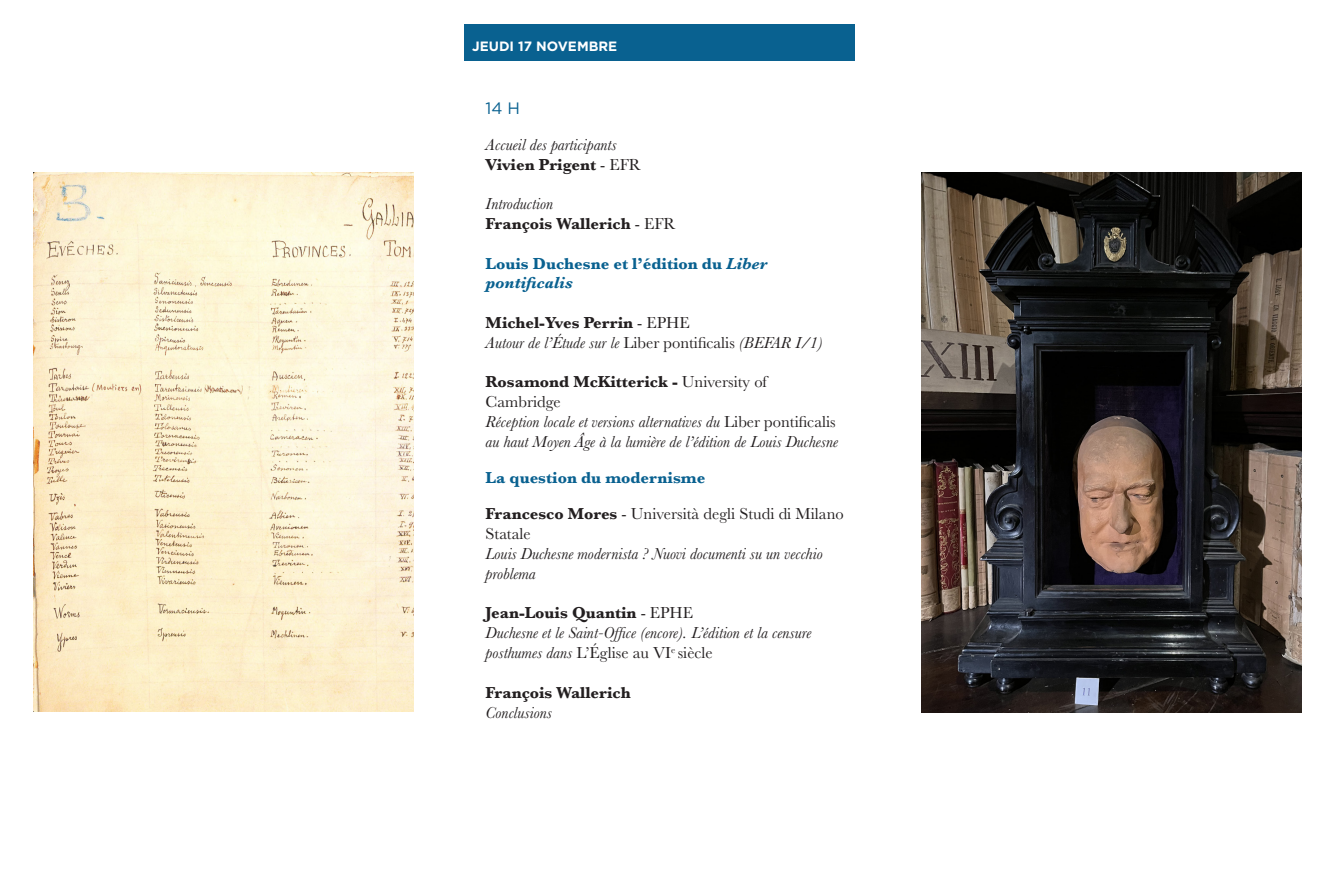
<style>
.page{position:relative;width:1340px;height:893px;background:#fff}
.page>*{position:absolute;margin:0;border:0;box-sizing:border-box;transform-origin:0 0}
.t1{font:italic 16.5px/19.8px "Baskerville";color:#231f20}
.t2{font:700 16.5px "Baskerville";color:#231f20}
.t3{font:16.5px/19.8px "Baskerville";color:#231f20}
.t4{font:700 16.5px/19.8px "Baskerville";color:#096190}
.t5{font:16.5px "Gotham";color:#096190}
.t6{font:700 13.5px "Gotham";color:#fff}
.s1{font-weight:400}
.s2{font-style:italic}
.s3{font-style:normal}
.s4{font-weight:700}
</style>
<div class="page">
<div style="left:464px;top:24px;width:390px;height:37px;background:#096190"></div>
<img style="left:921px;top:173px;width:380px;height:539px">
<img style="left:33px;top:172px;width:381px;height:540px">
<p class="t6" style="left:472px;top:38px;width:147px">JEUDI 17 NOVEMBRE</p>
<p class="t5" style="left:485px;top:97px;width:36px">14 H</p>
<p class="t1" style="left:485px;top:135px;width:133px">Accueil des participants</p>
<p class="t2" style="left:485px;top:153px;width:157px">Vivien Prigent <span class="s1">- EFR</span></p>
<p class="t1" style="left:485px;top:194px;width:69px">Introduction</p>
<p class="t2" style="left:485px;top:212px;width:191px">François Wallerich <span class="s1">- EFR</span></p>
<p class="t4" style="left:485px;top:254px;width:283px">Louis Duchesne et l’édition du <span class="s2">Liber pontificalis</span></p>
<p class="t2" style="left:485px;top:311px;width:206px">Michel-Yves Perrin <span class="s1">- EPHE</span></p>
<p class="t1" style="left:485px;top:333px;width:339px">Autour de l’Étude sur le <span class="s3">Liber pontificalis</span> (BEFAR I/1)</p>
<p class="t3" style="left:485px;top:372px;width:283px"><span class="s4">Rosamond McKitterick -</span> University of<br>Cambridge</p>
<p class="t1" style="left:485px;top:412px;width:354px">Réception locale et versions alternatives du <span class="s3">Liber pontificalis </span>au haut Moyen Âge à la lumière de l’édition de Louis Duchesne</p>
<p class="t4" style="left:485px;top:468px;width:221px">La question du modernisme</p>
<p class="t3" style="left:485px;top:504px;width:359px"><span class="s4">Francesco Mores</span> - Università degli Studi di Milano<br>Statale</p>
<p class="t1" style="left:485px;top:544px;width:338px">Louis Duchesne modernista ? Nuovi documenti su un vecchio problema</p>
<p class="t2" style="left:485px;top:602px;width:209px">Jean-Louis Quantin <span class="s1">- EPHE</span></p>
<p class="t1" style="left:485px;top:623px;width:327px">Duchesne et le Saint-Office (encore). L’édition et la censure posthumes dans <span class="s3">L’Église au VI</span><sup>e</sup> <span class="s3">siècle</span></p>
<p class="t2" style="left:485px;top:681px;width:146px">François Wallerich</p>
<p class="t1" style="left:485px;top:702px;width:68px">Conclusions</p>
</div>
